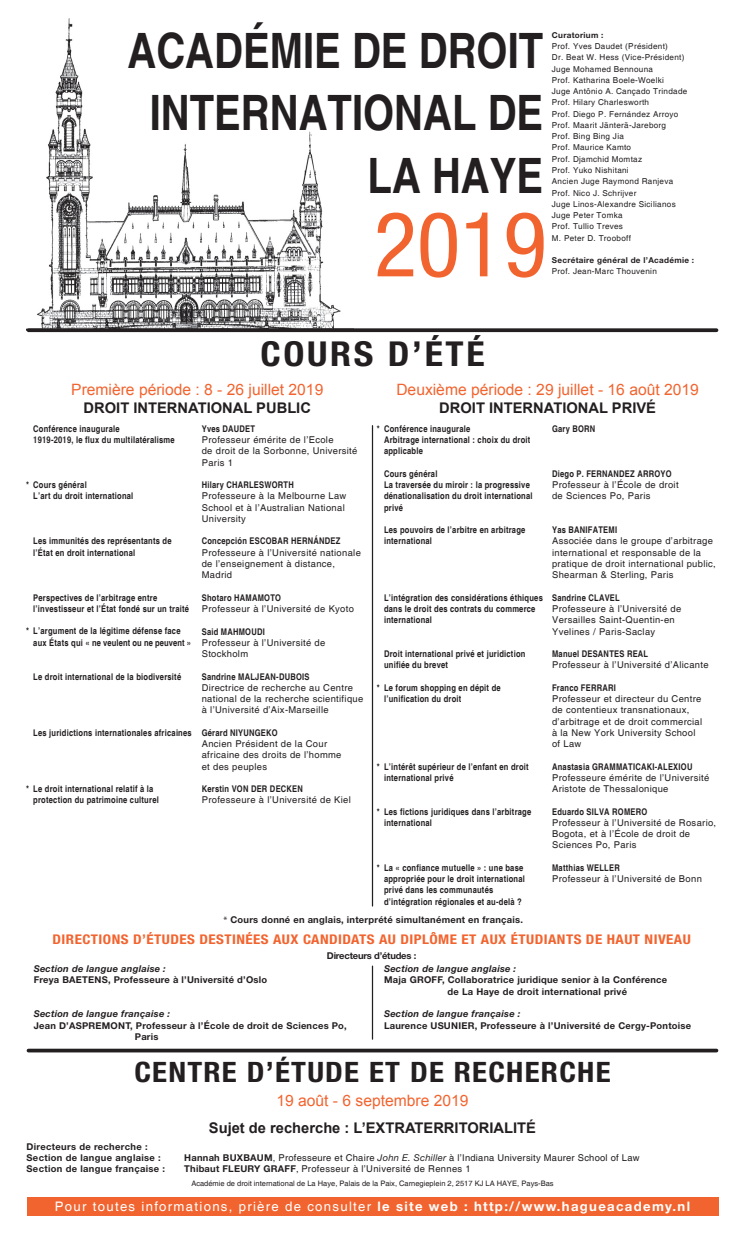
<style>
.page{position:relative;width:745px;height:1241px;background:#fff}
.page>*{position:absolute;margin:0;border:0;box-sizing:border-box;transform-origin:0 0}
.t1{font:condensed 90px "Helvetica Neue";color:#f2642f}
.t2{font:700 condensed 48.75px/62.5px "Helvetica";color:#231f20;text-align:right}
.t3{font:700 condensed 34.38px "Helvetica Neue";letter-spacing:.07em;color:#231f20;scale:1.1 1}
.t4{font:700 condensed 28.12px "Helvetica Neue";letter-spacing:.04em;color:#231f20;scale:1.1 1}
.t5{font:15.62px "Arial";color:#f2642f}
.t6{font:700 14.69px "Arial";color:#231f20}
.t7{font:700 condensed 13.38px "Helvetica Neue";letter-spacing:.03em;color:#f2642f;scale:1.12 1}
.t8{font:13.12px "Helvetica";letter-spacing:.1em;color:#fff}
.t9{font:9.38px/11.2px "Helvetica";letter-spacing:.035em;color:#231f20}
.t10{font:700 9.38px/11.2px "Helvetica Neue";letter-spacing:.025em;color:#231f20}
.t11{font:italic 700 9.38px "Helvetica Neue";letter-spacing:.025em;color:#231f20}
.t12{font:700 9.38px "Helvetica Neue";letter-spacing:-.02em;color:#231f20}
.t13{font:700 condensed 9.19px/11.2px "Helvetica";letter-spacing:.025em;color:#231f20}
.t14{font:8.12px/11.2px "Helvetica";letter-spacing:.035em;color:#231f20}
.t15{font:700 8.12px "Helvetica Neue";letter-spacing:.035em;color:#231f20}
.t16{font:7.5px "Helvetica";color:#231f20}
.s1{font-family:"Myriad Pro";font-weight:400}
.s2{font-family:"Helvetica Neue";font-weight:700}
.s3{font-family:"Helvetica Neue";font-style:italic}
</style>
<div class="page">
<hr style="left:371px;top:425px;width:2px;height:480px;background:#231f20">
<svg style="left:28px;top:1048px;width:688px;height:4px;background:#494647"></svg>
<div style="left:27px;top:1196px;width:691px;height:19px;background:#f2642f"></div>
<img style="left:27px;top:18px;width:327px;height:315px">
<svg style="left:28px;top:328px;width:688px;height:4px;background:#302d2e"></svg>
<hr style="left:371px;top:965px;width:2px;height:73px;background:#231f20">
<h2 class="t2" style="left:127px;top:20px;width:417px">ACADÉMIE DE DROIT<br>INTERNATIONAL DE<br>LA HAYE</h2>
<h1 class="t1" style="left:373px;top:192px;width:174px">2019</h1>
<p class="t15" style="left:551px;top:30px;width:53px">Curatorium :</p>
<p class="t14" style="left:551px;top:41px;width:137px">Prof. Yves Daudet (Président)<br>Dr. Beat W. Hess (Vice-Président)<br>Juge Mohamed Bennouna<br>Prof. Katharina Boele-Woelki<br>Juge Antônio A. Cançado Trindade<br>Prof. Hilary Charlesworth<br>Prof. Diego P. Fernández Arroyo<br>Prof. Maarit Jänterä-Jareborg<br>Prof. Bing Bing Jia<br>Prof. Maurice Kamto<br>Prof. Djamchid Momtaz<br>Prof. Yuko Nishitani<br>Ancien Juge Raymond Ranjeva<br>Prof. Nico J. Schrijver<br>Juge Linos-Alexandre Sicilianos<br>Juge Peter Tomka<br>Prof. Tullio Treves<br>M. Peter D. Trooboff</p>
<p class="t15" style="left:551px;top:255px;width:144px">Secrétaire général de l’Académie :</p>
<p class="t14" style="left:551px;top:266px;width:106px">Prof. Jean-Marc Thouvenin</p>
<h3 class="t3" style="left:260px;top:333px;width:205px">COURS D’ÉTÉ</h3>
<h3 class="t5" style="left:71px;top:379px;width:253px">Première période : 8 - 26 juillet 2019</h3>
<h3 class="t6" style="left:84px;top:397px;width:229px">DROIT INTERNATIONAL PUBLIC</h3>
<p class="t13" style="left:33px;top:423px;width:143px">Conférence inaugurale<br>1919-2019, le flux du multilatéralisme</p>
<p class="t13" style="left:33px;top:479px;width:101px;text-indent:-7px">* Cours général<br>L’art du droit international</p>
<p class="t13" style="left:33px;top:535px;width:140px">Les immunités des représentants de l’État en droit international</p>
<p class="t13" style="left:33px;top:592px;width:155px">Perspectives de l’arbitrage entre l’investisseur et l’État fondé sur un traité</p>
<p class="t13" style="left:33px;top:625px;width:159px;text-indent:-7px">* L’argument de la légitime défense face aux États qui « ne veulent ou ne peuvent »</p>
<p class="t13" style="left:33px;top:670px;width:149px">Le droit international de la biodiversité</p>
<h3 class="t5" style="left:396px;top:379px;width:304px">Deuxième période : 29 juillet - 16 août 2019</h3>
<h3 class="t6" style="left:439px;top:397px;width:218px">DROIT INTERNATIONAL PRIVÉ</h3>
<p class="t13" style="left:551px;top:423px;width:45px">Gary BORN</p>
<p class="t13" style="left:551px;top:468px;width:121px">Diego P. FERNANDEZ ARROYO</p>
<p class="t9" style="left:551px;top:479px;width:128px">Professeur à l’École de droit de Sciences Po, Paris</p>
<p class="t13" style="left:551px;top:524px;width:66px">Yas BANIFATEMI</p>
<p class="t9" style="left:551px;top:536px;width:165px">Associée dans le groupe d’arbitrage international et responsable de la pratique de droit international public, Shearman &amp; Sterling, Paris</p>
<p class="t13" style="left:551px;top:592px;width:69px">Sandrine CLAVEL</p>
<p class="t9" style="left:551px;top:603px;width:131px">Professeure à l’Université de<br>Versailles Saint-Quentin-en<br>Yvelines / Paris-Saclay</p>
<p class="t13" style="left:551px;top:648px;width:98px">Manuel DESANTES REAL</p>
<p class="t9" style="left:551px;top:659px;width:158px">Professeur à l’Université d’Alicante</p>
<p class="t13" style="left:551px;top:682px;width:65px">Franco FERRARI</p>
<p class="t9" style="left:551px;top:693px;width:151px">Professeur et directeur du Centre de contentieux transnationaux, d’arbitrage et de droit commercial à la New York University School of Law</p>
<p class="t13" style="left:551px;top:760px;width:142px">Anastasia GRAMMATICAKI-ALEXIOU</p>
<p class="t9" style="left:551px;top:772px;width:159px">Professeure émérite de l’Université<br>Aristote de Thessalonique</p>
<p class="t13" style="left:551px;top:805px;width:97px">Eduardo SILVA ROMERO</p>
<p class="t9" style="left:551px;top:817px;width:165px">Professeur à l’Université de Rosario,<br>Bogota, et à l’École de droit de<br>Sciences Po, Paris</p>
<p class="t13" style="left:551px;top:862px;width:69px">Matthias WELLER</p>
<p class="t9" style="left:551px;top:873px;width:151px">Professeur à l’Université de Bonn</p>
<p class="t13" style="left:384px;top:423px;width:148px;text-indent:-7px">* Conférence inaugurale<br>Arbitrage international : choix du droit applicable</p>
<p class="t13" style="left:384px;top:468px;width:150px">Cours général<br>La traversée du miroir : la progressive dénationalisation du droit international privé</p>
<p class="t13" style="left:384px;top:524px;width:143px">Les pouvoirs de l’arbitre en arbitrage international</p>
<p class="t13" style="left:202px;top:423px;width:55px">Yves DAUDET</p>
<p class="t9" style="left:202px;top:434px;width:157px">Professeur émérite de l’Ecole<br>de droit de la Sorbonne, Université<br>Paris 1</p>
<p class="t13" style="left:202px;top:479px;width:94px">Hilary CHARLESWORTH</p>
<p class="t9" style="left:202px;top:491px;width:146px">Professeure à la Melbourne Law<br>School et à l’Australian National<br>University</p>
<p class="t13" style="left:202px;top:535px;width:140px">Concepción ESCOBAR HERNÁNDEZ</p>
<p class="t9" style="left:202px;top:547px;width:160px">Professeure à l’Université nationale de l’enseignement à distance,<br>Madrid</p>
<p class="t13" style="left:202px;top:592px;width:81px">Shotaro HAMAMOTO</p>
<p class="t9" style="left:202px;top:603px;width:154px">Professeur à l’Université de Kyoto</p>
<p class="t13" style="left:202px;top:625px;width:65px">Said MAHMOUDI</p>
<p class="t9" style="left:202px;top:637px;width:125px">Professeur à l’Université de<br>Stockholm</p>
<p class="t13" style="left:202px;top:670px;width:109px">Sandrine MALJEAN-DUBOIS</p>
<p class="t9" style="left:202px;top:682px;width:163px">Directrice de recherche au Centre national de la recherche scientifique à l’Université d’Aix-Marseille</p>
<p class="t13" style="left:202px;top:727px;width:77px">Gérard NIYUNGEKO</p>
<p class="t9" style="left:202px;top:738px;width:141px">Ancien Président de la Cour africaine des droits de l’homme et des peuples</p>
<p class="t13" style="left:202px;top:783px;width:103px">Kerstin VON DER DECKEN</p>
<p class="t9" style="left:202px;top:794px;width:150px">Professeure à l’Université de Kiel</p>
<p class="t13" style="left:384px;top:592px;width:160px">L’intégration des considérations éthiques dans le droit des contrats du commerce international</p>
<p class="t13" style="left:384px;top:648px;width:143px">Droit international privé et juridiction unifiée du brevet</p>
<p class="t13" style="left:384px;top:681px;width:118px;text-indent:-7px">* Le forum shopping en dépit de l’unification du droit</p>
<p class="t13" style="left:33px;top:727px;width:160px">Les juridictions internationales africaines</p>
<p class="t13" style="left:384px;top:760px;width:146px;text-indent:-7px">* L’intérêt supérieur de l’enfant en droit international privé</p>
<p class="t13" style="left:384px;top:805px;width:149px;text-indent:-7px">* Les fictions juridiques dans l’arbitrage international</p>
<p class="t13" style="left:384px;top:861px;width:142px;text-indent:-7px">* La « confiance mutuelle » : une base appropriée pour le droit international privé dans les communautés d’intégration régionales et au-delà ?</p>
<p class="t13" style="left:33px;top:783px;width:127px;text-indent:-7px">* Le droit international relatif à la protection du patrimoine culturel</p>
<p class="t10" style="left:223px;top:913px;width:301px"><span class="s1">*</span> Cours donné en anglais, interprété simultanément en français.</p>
<h3 class="t7" style="left:53px;top:931px;width:571px">DIRECTIONS D’ÉTUDES DESTINÉES AUX CANDIDATS AU DIPLÔME ET AUX ÉTUDIANTS DE HAUT NIVEAU</h3>
<p class="t12" style="left:327px;top:950px;width:91px">Directeurs d’études :</p>
<p class="t11" style="left:34px;top:962px;width:134px">Section de langue anglaise :</p>
<p class="t10" style="left:34px;top:974px;width:235px">Freya BAETENS, Professeure à l’Université d’Oslo</p>
<p class="t11" style="left:34px;top:1007px;width:138px">Section de langue française :</p>
<p class="t10" style="left:135px;top:1019px;width:213px;text-indent:-101px">Jean D’ASPREMONT, Professeur à l’École de droit de Sciences Po,<br>Paris</p>
<p class="t11" style="left:384px;top:962px;width:134px">Section de langue anglaise :</p>
<p class="t10" style="left:447px;top:974px;width:221px;text-indent:-64px">Maja GROFF, Collaboratrice juridique senior à la Conférence de La Haye de droit international privé</p>
<p class="t11" style="left:384px;top:1007px;width:138px">Section de langue française :</p>
<p class="t10" style="left:384px;top:1019px;width:308px">Laurence USUNIER, Professeure à l’Université de Cergy-Pontoise</p>
<h3 class="t4" style="left:134px;top:1054px;width:434px">CENTRE D’ÉTUDE ET DE RECHERCHE</h3>
<h3 class="t5" style="left:276px;top:1089px;width:193px">19 août - 6 septembre 2019</h3>
<h3 class="t6" style="left:209px;top:1118px;width:328px">Sujet de recherche : L’EXTRATERRITORIALITÉ</h3>
<p class="t10" style="left:27px;top:1140px;width:136px">Directeurs de recherche :<br>Section de langue anglaise :</p>
<p class="t9" style="left:184px;top:1151px;width:456px"><span class="s2">Hannah BUXBAUM</span>, Professeure et Chaire <span class="s3">John E. Schiller</span> à l’Indiana University Maurer School of Law</p>
<p class="t10" style="left:27px;top:1162px;width:140px">Section de langue française :</p>
<p class="t9" style="left:184px;top:1163px;width:288px"><span class="s2">Thibaut FLEURY GRAFF</span>, Professeur à l’Université de Rennes 1</p>
<p class="t16" style="left:191px;top:1178px;width:363px">Académie de droit international de La Haye, Palais de la Paix, Carnegieplein 2, 2517 KJ LA HAYE, Pays-Bas</p>
<h3 class="t8" style="left:55px;top:1198px;width:636px">Pour toutes informations, prière de consulter <span class="s2">le site web : http://www.hagueacademy.nl</span></h3>
</div>
